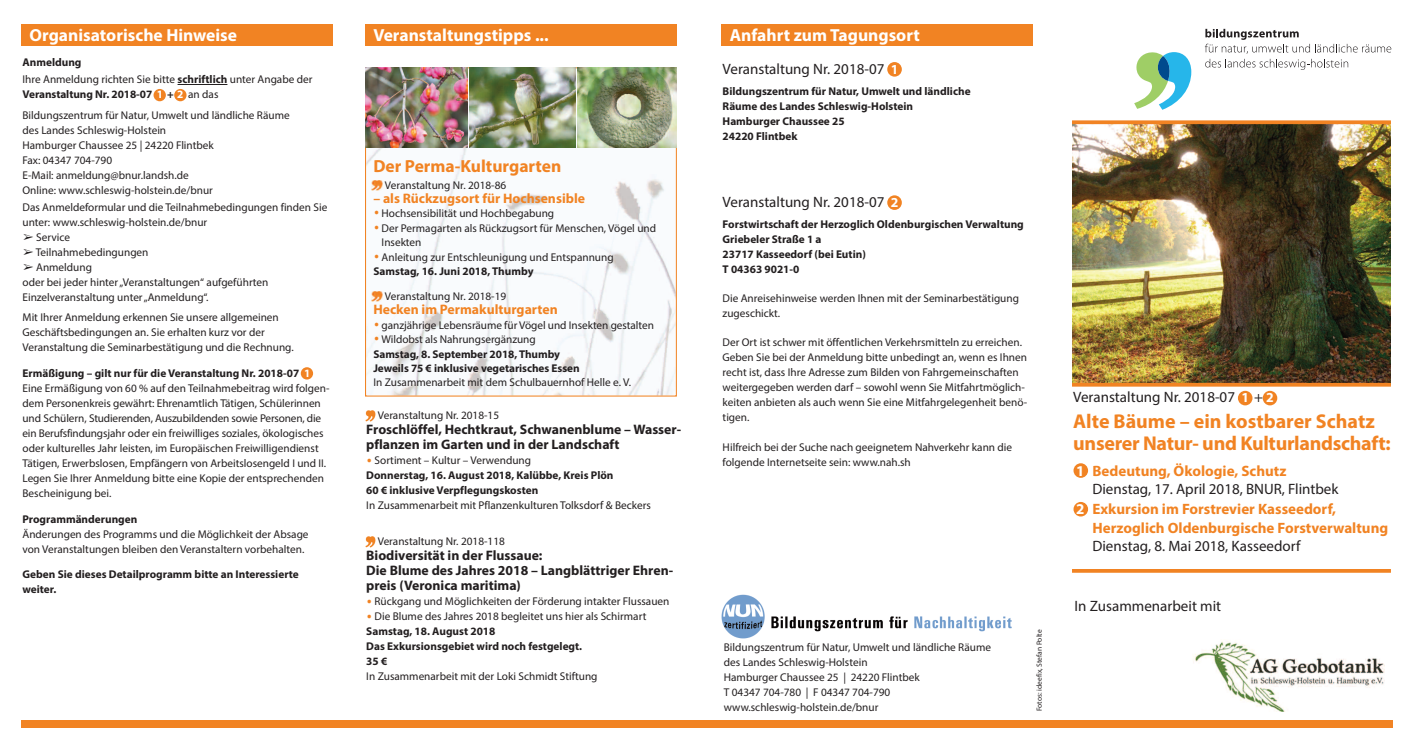
<style>
.page{position:relative;width:1414px;height:752px;background:#fff}
.page>*{position:absolute;margin:0;border:0;box-sizing:border-box;transform-origin:0 0}
.t1{font:28.75px "Myriad Pro";color:#f18323}
.t2{font:700 20px/22.5px "Myriad Pro";letter-spacing:-.015em;color:#f18323}
.t3{font:700 17.5px "Myriad Pro";color:#fff}
.t4{font:700 17.5px "Myriad Pro";color:#f18323}
.t5{font:15px/18.4px "Myriad Pro";color:#231f20}
.t6{font:700 15px/18.4px "Myriad Pro";color:#f18323}
.t7{font:700 13.75px/15px "Myriad Pro";color:#231f20}
.t8{font:700 13.75px "Myriad Pro";color:#f18323}
.t9{font:11.25px/15px "Myriad Pro";color:#231f20}
.t10{font:700 11.25px/15px "Myriad Pro";color:#231f20}
.t11{font:7.5px "Myriad Pro";color:#231f20}
.s1{font-weight:700}
.s2{font-weight:700;color:#fff}
.s3{font-family:"MS Gothic"}
.s4{font-weight:700;font-size:13.75px;color:#fff}
.s5{font-weight:700;color:#f18323}
.s6{color:#fff}
</style>
<div class="page">
<div style="left:301px;top:367px;width:12px;height:12px;background:#f18323;border-radius:50%"></div>
<div style="left:154px;top:89px;width:12px;height:12px;background:#f18323;border-radius:50%"></div>
<div style="left:1073px;top:501px;width:15px;height:15px;background:#f18323;border-radius:50%"></div>
<div style="left:1263px;top:390px;width:14px;height:15px;background:#f18323;border-radius:50%"></div>
<img style="left:1072px;top:124px;width:319px;height:258px">
<svg style="left:1072px;top:569px;width:319px;height:3px"></svg>
<svg style="left:1205px;top:29px;width:186px;height:41px"></svg>
<svg style="left:1134px;top:52px;width:57px;height:58px"></svg>
<div style="left:721px;top:25px;width:312px;height:21px;background:#f18323"></div>
<div style="left:21px;top:719px;width:1372px;height:7px;background:#f18323"></div>
<img style="left:721px;top:594px;width:291px;height:45px">
<svg style="left:1072px;top:120px;width:319px;height:4px"></svg>
<svg style="left:1072px;top:382px;width:319px;height:4px"></svg>
<div style="left:365px;top:25px;width:312px;height:21px;background:#f18323"></div>
<svg style="left:365px;top:410px;width:11px;height:11px"></svg>
<div style="left:1238px;top:390px;width:14px;height:15px;background:#f18323;border-radius:50%"></div>
<div style="left:1073px;top:463px;width:15px;height:14px;background:#f18323;border-radius:50%"></div>
<img style="left:1193px;top:641px;width:192px;height:70px">
<div style="left:21px;top:25px;width:312px;height:21px;background:#f18323"></div>
<div style="left:887px;top:62px;width:15px;height:15px;background:#f18323;border-radius:50%"></div>
<div style="left:887px;top:195px;width:15px;height:15px;background:#f18323;border-radius:50%"></div>
<img style="left:366px;top:69px;width:310px;height:326px">
<img style="left:365px;top:67px;width:103px;height:80px">
<img style="left:577px;top:67px;width:100px;height:80px">
<svg style="left:372px;top:180px;width:11px;height:10px"></svg>
<img style="left:470px;top:67px;width:105px;height:80px">
<svg style="left:372px;top:291px;width:11px;height:10px"></svg>
<svg style="left:365px;top:536px;width:11px;height:11px"></svg>
<div style="left:174px;top:89px;width:13px;height:12px;background:#f18323;border-radius:50%"></div>
<hr style="left:178px;top:84px;width:49px;height:1px;background:#231f20">
<h3 class="t3" style="left:30px;top:29px;width:209px">Organisatorische Hinweise</h3>
<p class="t9" style="left:23px;top:55px;width:291px;line-height:16.8px"><span class="s1">Anmeldung<br></span>Ihre Anmeldung richten Sie bitte <span class="s1">schriftlich</span> unter Angabe der</p>
<p class="t9" style="left:23px;top:85px;width:269px;line-height:20.4px"><span class="s1">Veranstaltung Nr. 2018-07</span> <span class="s2">1</span> <span class="s1">+</span> <span class="s2">2</span> an das<br>Bildungszentrum für Natur, Umwelt und ländliche Räume</p>
<p class="t9" style="left:23px;top:123px;width:193px">des Landes Schleswig-Holstein Hamburger Chaussee 25 | 24220 Flintbek Fax: 04347 704-790<br>E-Mail: anmeldung@bnur.landsh.de Online: www.schleswig-holstein.de/bnur</p>
<p class="t9" style="left:23px;top:200px;width:306px">Das Anmeldeformular und die Teilnahmebedingungen finden Sie unter: www.schleswig-holstein.de/bnur</p>
<p class="t9" style="left:23px;top:230px;width:49px"><span class="s3">➢</span> Service</p>
<p class="t9" style="left:23px;top:245px;width:127px"><span class="s3">➢</span> Teilnahmebedingungen</p>
<p class="t9" style="left:23px;top:260px;width:247px"><span class="s3">➢</span> Anmeldung<br>oder bei jeder hinter„Veranstaltungen“ aufgeführten<br>Einzelveranstaltung unter„Anmeldung“.</p>
<p class="t9" style="left:23px;top:311px;width:273px">Mit Ihrer Anmeldung erkennen Sie unsere allgemeinen<br>Geschäftsbedingungen an. Sie erhalten kurz vor der<br>Veranstaltung die Seminarbestätigung und die Rechnung.</p>
<p class="t9" style="left:23px;top:366px;width:309px"><span class="s1">Ermäßigung – gilt nur für die Veranstaltung Nr. 2018-07</span> <span class="s2">1<br></span>Eine Ermäßigung von 60 % auf den Teilnahmebeitrag wird folgen&shy;dem Personenkreis gewährt: Ehrenamtlich Tätigen, Schülerinnen und Schülern, Studierenden, Auszubildenden sowie Personen, die ein Berufsfindungsjahr oder ein freiwilliges soziales, ökologisches oder kulturelles Jahr leisten, im Europäischen Freiwilligendienst Tätigen, Erwerbslosen, Empfängern von Arbeitslosengeld I und II.<br>Legen Sie Ihrer Anmeldung bitte eine Kopie der entsprechenden Bescheinigung bei.</p>
<p class="t10" style="left:23px;top:512px;width:116px">Programmänderungen</p>
<p class="t9" style="left:23px;top:527px;width:288px">Änderungen des Programms und die Möglichkeit der Absage von Veranstaltungen bleiben den Veranstaltern vorbehalten.</p>
<p class="t10" style="left:23px;top:567px;width:278px">Geben Sie dieses Detailprogramm bitte an Interessierte weiter.</p>
<h3 class="t3" style="left:373px;top:29px;width:177px">Veranstaltungstipps ...</h3>
<h3 class="t4" style="left:373px;top:160px;width:190px">Der Perma-Kulturgarten</h3>
<p class="t9" style="left:385px;top:178px;width:123px">Veranstaltung Nr. 2018-86</p>
<p class="t8" style="left:373px;top:193px;width:213px">– als Rückzugsort für Hochsensible</p>
<h1 class="t1" style="left:373px;top:194px;width:7px">.</h1>
<p class="t9" style="left:382px;top:207px;width:174px">Hochsensibilität und Hochbegabung</p>
<h1 class="t1" style="left:373px;top:208px;width:7px">.</h1>
<p class="t9" style="left:382px;top:221px;width:276px;line-height:14.4px">Der Permagarten als Rückzugsort für Menschen, Vögel und<br>Insekten</p>
<h1 class="t1" style="left:373px;top:237px;width:7px">.</h1>
<p class="t9" style="left:382px;top:250px;width:234px">Anleitung zur Entschleunigung und Entspannung</p>
<p class="t10" style="left:373px;top:264px;width:162px">Samstag, 16. Juni 2018, Thumby</p>
<p class="t9" style="left:385px;top:289px;width:123px">Veranstaltung Nr. 2018-19</p>
<p class="t8" style="left:373px;top:304px;width:186px">Hecken im Permakulturgarten</p>
<h1 class="t1" style="left:373px;top:305px;width:7px">.</h1>
<p class="t9" style="left:382px;top:318px;width:274px">ganzjährige Lebensräume für Vögel und Insekten gestalten</p>
<h1 class="t1" style="left:373px;top:319px;width:7px">.</h1>
<p class="t9" style="left:382px;top:332px;width:156px">Wildobst als Nahrungsergänzung</p>
<p class="t10" style="left:373px;top:347px;width:208px;line-height:14.4px">Samstag, 8. September 2018, Thumby<br>Jeweils 75 € inklusive vegetarisches Essen</p>
<p class="t9" style="left:373px;top:376px;width:259px">In Zusammenarbeit mit dem Schulbauernhof Helle e. V.</p>
<p class="t9" style="left:378px;top:408px;width:123px">Veranstaltung Nr. 2018-15</p>
<p class="t7" style="left:366px;top:422px;width:316px">Froschlöffel, Hechtkraut, Schwanenblume – Wasser&shy;pflanzen im Garten und in der Landschaft</p>
<h1 class="t1" style="left:366px;top:441px;width:7px">.</h1>
<p class="t9" style="left:374px;top:453px;width:158px">Sortiment – Kultur – Verwendung</p>
<p class="t10" style="left:366px;top:468px;width:249px">Donnerstag, 16. August 2018, Kalübbe, Kreis Plön<br>60 € inklusive Verpflegungskosten</p>
<p class="t9" style="left:366px;top:498px;width:286px">In Zusammenarbeit mit Pflanzenkulturen Tolksdorf &amp; Beckers</p>
<p class="t9" style="left:378px;top:534px;width:129px">Veranstaltung Nr. 2018-118</p>
<p class="t7" style="left:366px;top:549px;width:308px">Biodiversität in der Flussaue:<br>Die Blume des Jahres 2018 – Langblättriger Ehren&shy;preis (Veronica maritima)</p>
<h1 class="t1" style="left:366px;top:582px;width:7px">.</h1>
<p class="t9" style="left:374px;top:594px;width:296px">Rückgang und Möglichkeiten der Förderung intakter Flussauen</p>
<h1 class="t1" style="left:366px;top:597px;width:7px">.</h1>
<p class="t9" style="left:374px;top:609px;width:273px">Die Blume des Jahres 2018 begleitet uns hier als Schirmart</p>
<p class="t10" style="left:366px;top:624px;width:217px">Samstag, 18. August 2018<br>Das Exkursionsgebiet wird noch festgelegt.<br>35€</p>
<p class="t9" style="left:366px;top:669px;width:233px">In Zusammenarbeit mit der Loki Schmidt Stiftung</p>
<h3 class="t3" style="left:730px;top:28px;width:192px">Anfahrt zum Tagungsort</h3>
<h3 class="t5" style="left:723px;top:61px;width:177px">Veranstaltung Nr. 2018-07 <span class="s4">1</span></h3>
<p class="t10" style="left:723px;top:85px;width:249px">Bildungszentrum für Natur, Umwelt und ländliche<br>Räume des Landes Schleswig-Holstein<br>Hamburger Chaussee 25<br>24220 Flintbek</p>
<h3 class="t5" style="left:723px;top:194px;width:177px">Veranstaltung Nr. 2018-07 <span class="s4">2</span></h3>
<p class="t10" style="left:723px;top:217px;width:303px">Forstwirtschaft der Herzoglich Oldenburgischen Verwaltung<br>Griebeler Straße 1 a<br>23717 Kasseedorf (bei Eutin)<br>T 04363 9021-0</p>
<p class="t9" style="left:723px;top:291px;width:298px">Die Anreisehinweise werden Ihnen mit der Seminarbestätigung zugeschickt.</p>
<p class="t9" style="left:723px;top:336px;width:306px">Der Ort ist schwer mit öffentlichen Verkehrsmitteln zu erreichen.<br>Geben Sie bei der Anmeldung bitte unbedingt an, wenn es Ihnen recht ist, dass Ihre Adresse zum Bilden von Fahrgemeinschaften weitergegeben werden darf – sowohl wenn Sie Mitfahrtmöglich&shy;keiten anbieten als auch wenn Sie eine Mitfahrgelegenheit benö&shy;tigen.</p>
<p class="t9" style="left:723px;top:440px;width:291px">Hilfreich bei der Suche nach geeignetem Nahverkehr kann die folgende Internetseite sein: www.nah.sh</p>
<p class="t9" style="left:724px;top:640px;width:269px">Bildungszentrum für Natur, Umwelt und ländliche Räume des Landes Schleswig-Holstein<br>Hamburger Chaussee 25 | 24220 Flintbek<br>T 04347 704-780 | F 04347 704-790 www.schleswig-holstein.de/bnur</p>
<p class="t11" style="left:1036px;top:710px;width:83px;rotate:-90deg">Fotos: ideefix, Stefan Polte</p>
<h3 class="t5" style="left:1073px;top:389px;width:202px">Veranstaltung Nr. 2018-07 <span class="s4">1</span> + <span class="s4">2</span></h3>
<h2 class="t2" style="left:1073px;top:411px;width:319px">Alte Bäume – ein kostbarer Schatz unserer Natur- und Kulturlandschaft:</h2>
<h3 class="t5" style="left:1092px;top:462px;width:247px;text-indent:-16px"><span class="s2">1</span> <span class="s5">Bedeutung, Ökologie, Schutz<br></span>Dienstag, 17. April 2018, BNUR, Flintbek</h3>
<h3 class="t6" style="left:1092px;top:501px;width:297px;text-indent:-16px"><span class="s6">2</span> Exkursion im Forstrevier Kasseedorf,<br>Herzoglich Oldenburgische Forstverwaltung</h3>
<h3 class="t5" style="left:1092px;top:537px;width:209px">Dienstag, 8. Mai 2018, Kasseedorf</h3>
<h3 class="t5" style="left:1074px;top:597px;width:148px">In Zusammenarbeit mit</h3>
</div>
